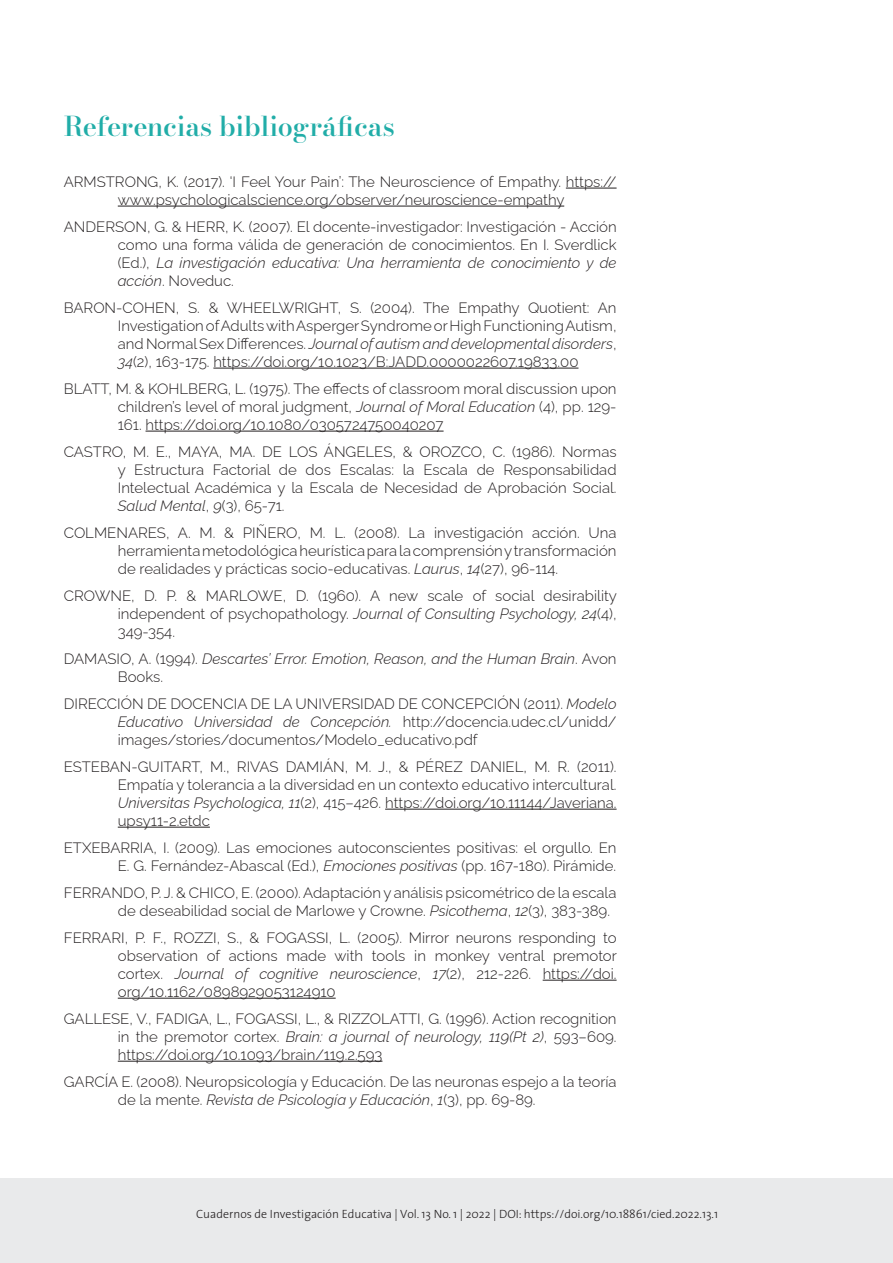
<style>
.page{position:relative;width:893px;height:1263px;background:#fff}
.page>*{position:absolute;margin:0;border:0;box-sizing:border-box;transform-origin:0 0}
.Subtítulo_1{font:500 27px "Bodoni Moda 16 pt";color:#21ada8}
.t1{font:300 15px/18px "Raleway";color:#231f20;text-align:justify}
.t2{font:italic 300 15px/18px "Raleway";color:#231f20}
.t3{font:300 12px "The Sans";color:#231f20}
.s1{font-style:italic}
.s2{font-style:normal}
</style>
<div class="page">
<div style="left:0;top:1178px;width:893px;height:85px;background:#e9eaeb"></div>
<hr style="left:566px;top:188px;width:51px;height:1px;background:#231f20">
<hr style="left:118px;top:206px;width:446px;height:1px;background:#231f20">
<hr style="left:213px;top:368px;width:365px;height:1px;background:#231f20">
<hr style="left:146px;top:431px;width:298px;height:1px;background:#231f20">
<hr style="left:385px;top:809px;width:232px;height:1px;background:#231f20">
<hr style="left:118px;top:827px;width:92px;height:1px;background:#231f20">
<hr style="left:543px;top:980px;width:74px;height:1px;background:#231f20">
<hr style="left:118px;top:998px;width:218px;height:1px;background:#231f20">
<hr style="left:118px;top:1061px;width:264px;height:1px;background:#231f20">
<p class="Subtítulo_1" style="left:64px;top:108px;width:333px">Referencias bibliográficas</p>
<p class="t1" style="left:64px;top:171px;width:554px;text-align:center">ARMSTRONG, K. (2017). ‘I Feel Your Pain’: The Neuroscience of Empathy. https:// www.psychologicalscience.org/observer/neuroscience-empathy</p>
<p class="t1" style="left:118px;top:216px;width:500px;text-indent:-54px">ANDERSON, G. &amp; HERR, K. (2007). El docente-investigador: Investigación - Acción como una forma válida de generación de conocimientos. En I. Sverdlick (Ed.), <span class="s1">La investigación educativa: Una herramienta de conocimiento y de acción</span>. Noveduc.</p>
<p class="t1" style="left:118px;top:297px;width:500px;text-indent:-54px">BARON-COHEN, S. &amp; WHEELWRIGHT, S. (2004). The Empathy Quotient: An Investigation of Adults with Asperger Syndrome or High Functioning Autism, and Normal Sex Differences. <span class="s1">Journal of autism and developmental disorders</span>, <span class="s1">34</span>(2), 163-175. https://doi.org/10.1023/B:JADD.0000022607.19833.00</p>
<p class="t1" style="left:118px;top:378px;width:500px;text-indent:-54px">BLATT, M. &amp; KOHLBERG, L. (1975). The effects of classroom moral discussion upon children’s level of moral judgment, <span class="s1">Journal of Moral Education</span> (4), pp. 129- 161. https://doi.org/10.1080/0305724750040207</p>
<p class="t1" style="left:118px;top:441px;width:500px;text-indent:-54px">CASTRO, M. E., MAYA, MA. DE LOS ÁNGELES, &amp; OROZCO, C. (1986). Normas y Estructura Factorial de dos Escalas: la Escala de Responsabilidad Intelectual Académica y la Escala de Necesidad de Aprobación Social.<br><span class="s1">Salud Mental</span>, <span class="s1">9</span>(3), 65-71.</p>
<p class="t1" style="left:118px;top:522px;width:500px;text-indent:-54px">COLMENARES, A. M. &amp; PIÑERO, M. L. (2008). La investigación acción. Una herramienta metodológica heurística para la comprensión y transformación de realidades y prácticas socio-educativas. <span class="s1">Laurus</span>, <span class="s1">14</span>(27), 96-114.</p>
<p class="t1" style="left:118px;top:585px;width:501px;text-indent:-54px">CROWNE, D. P. &amp; MARLOWE, D. (1960). A new scale of social desirability independent of psychopathology. <span class="s1">Journal of Consulting Psychology, 24</span>(4), 349-354.</p>
<p class="t2" style="left:118px;top:648px;width:500px;text-indent:-54px"><span class="s2">DAMASIO, A. (1994).</span> Descartes’ Error. Emotion, Reason, and the Human Brain<span class="s2">. Avon<br>Books.</span></p>
<p class="t1" style="left:118px;top:693px;width:500px;text-indent:-54px">DIRECCIÓN DE DOCENCIA DE LA UNIVERSIDAD DE CONCEPCIÓN (2011). <span class="s1">Modelo Educativo Universidad de Concepción.</span> http://docencia.udec.cl/unidd/ images/stories/documentos/Modelo_educativo.pdf</p>
<p class="t1" style="left:118px;top:756px;width:500px;text-indent:-54px">ESTEBAN-GUITART, M., RIVAS DAMIÁN, M. J., &amp; PÉREZ DANIEL, M. R. (2011).<br>Empatía y tolerancia a la diversidad en un contexto educativo intercultural.<br><span class="s1">Universitas Psychologica, 11</span>(2), 415–426. https://doi.org/10.11144/Javeriana. upsy11-2.etdc</p>
<p class="t1" style="left:64px;top:837px;width:554px;text-align:right">ETXEBARRIA, I. (2009). Las emociones autoconscientes positivas: el orgullo. En<br>E. G. Fernández-Abascal (Ed.), <span class="s1">Emociones positivas</span> (pp. 167-180). Pirámide.</p>
<p class="t1" style="left:118px;top:882px;width:500px;text-indent:-54px">FERRANDO, P. J. &amp; CHICO, E. (2000). Adaptación y análisis psicométrico de la escala de deseabilidad social de Marlowe y Crowne. <span class="s1">Psicothema</span>, <span class="s1">12</span>(3), 383-389.</p>
<p class="t1" style="left:118px;top:927px;width:501px;text-indent:-54px">FERRARI, P. F., ROZZI, S., &amp; FOGASSI, L. (2005). Mirror neurons responding to observation of actions made with tools in monkey ventral premotor cortex. <span class="s1">Journal of cognitive neuroscience</span>, <span class="s1">17</span>(2), 212-226. https://doi. org/10.1162/0898929053124910</p>
<p class="t1" style="left:118px;top:1008px;width:500px;text-indent:-54px">GALLESE, V., FADIGA, L., FOGASSI, L., &amp; RIZZOLATTI, G. (1996). Action recognition in the premotor cortex. <span class="s1">Brain: a journal of neurology, 119(Pt 2)</span>, 593–609. https://doi.org/10.1093/brain/119.2.593</p>
<p class="t1" style="left:118px;top:1071px;width:500px;text-indent:-54px">GARCÍA E. (2008). Neuropsicología y Educación. De las neuronas espejo a la teoría de la mente. <span class="s1">Revista de Psicología y Educación</span>, <span class="s1">1</span>(3), pp. 69-89.</p>
<p class="t3" style="left:196px;top:1204px;width:523px">Cuadernos de Investigación Educativa | Vol. 13 No. 1 | 2022 | DOI: https://doi.org/10.18861/cied.2022.13.1</p>
</div>
